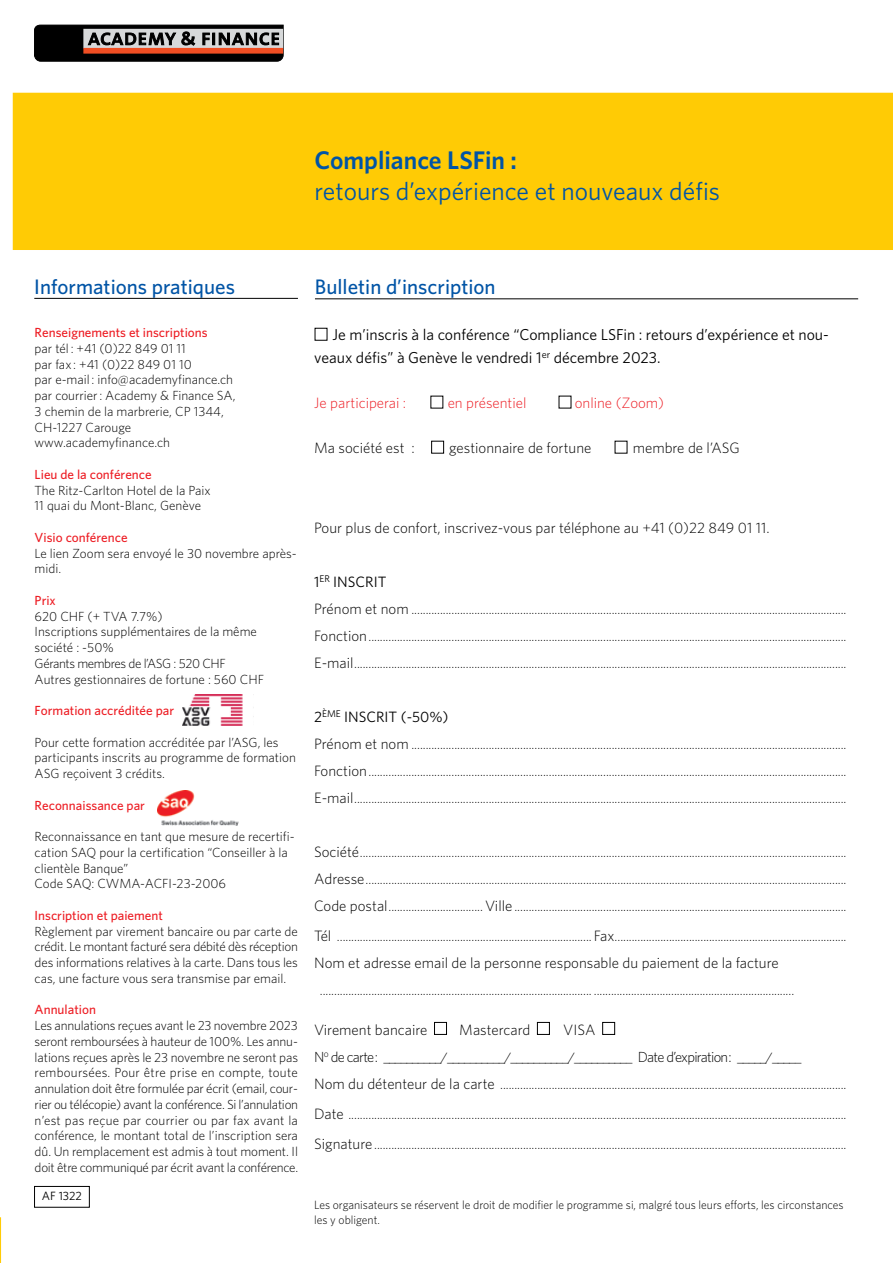
<style>
.page{position:relative;width:893px;height:1263px;background:#fff}
.page>*{position:absolute;margin:0;border:0;box-sizing:border-box;transform-origin:0 0}
.t1{font:25.5px "Whitney";color:#0054a6}
.t2{font:600 25.5px "Whitney";color:#0054a6}
.t3{font:500 21px "Whitney";color:#0054a6}
.t4{font:15.75px/22.5px "Whitney";color:#000}
.t5{font:300 15px "Whitney";color:#000}
.t6{font:300 15px "Whitney";color:#ed1d24}
.t7{font:15px "Whitney";color:#000}
.t8{font:300 13.5px/27px "Whitney";color:#000;text-align:justify}
.t9{font:300 13.2px/15.8px "Whitney";color:#000}
.t10{font:500 13.2px "Whitney";color:#ed1d24}
.t11{font:300 12px/15px "Whitney";color:#000}
.t12{font:12px "Whitney";color:#000}
.s1{font-size:15px}
.s2{font-size:14.7px}
</style>
<div class="page">
<div style="left:13px;top:93px;width:880px;height:157px;background:#ffcb05"></div>
<hr style="left:34px;top:298px;width:264px;height:1px;background:#000">
<hr style="left:315px;top:298px;width:543px;height:1px;background:#000">
<div style="left:34px;top:1186px;width:56px;height:21px;border:1px solid #000"></div>
<div style="left:434px;top:1022px;width:13px;height:13px;background:#fff;border:1px solid #000"></div>
<div style="left:537px;top:1022px;width:13px;height:13px;background:#fff;border:1px solid #000"></div>
<div style="left:602px;top:1022px;width:13px;height:13px;background:#fff;border:1px solid #000"></div>
<svg style="left:34px;top:25px;width:249px;height:36px;background:#494747"></svg>
<div style="left:84px;top:48px;width:199px;height:5px;background:#f04e23"></div>
<div style="left:431px;top:441px;width:13px;height:13px;border:1px solid #000"></div>
<svg style="left:0;top:1217px;width:1px;height:46px"></svg>
<img style="left:183px;top:695px;width:71px;height:31px">
<img style="left:157px;top:790px;width:82px;height:35px">
<h1 class="t2" style="left:315px;top:143px;width:204px">Compliance LSFin :</h1>
<h1 class="t1" style="left:315px;top:174px;width:407px">retours d’expérience et nouveaux défis</h1>
<h2 class="t3" style="left:34px;top:273px;width:202px">Informations pratiques</h2>
<h2 class="t3" style="left:315px;top:273px;width:182px">Bulletin d’inscription</h2>
<p class="t10" style="left:35px;top:324px;width:174px">Renseignements et inscriptions</p>
<p class="t9" style="left:35px;top:340px;width:202px">par tél : +41 (0)22 849 01 11<br>par fax : +41 (0)22 849 01 10<br>par e-mail : info@academyfinance.ch par courrier : Academy &amp; Finance SA,<br>3 chemin de la marbrerie, CP 1344,<br>CH-1227 Carouge www.academyfinance.ch</p>
<p class="t10" style="left:35px;top:465px;width:119px">Lieu de la conférence</p>
<p class="t9" style="left:35px;top:482px;width:177px">The Ritz-Carlton Hotel de la Paix<br>11 quai du Mont-Blanc, Genève</p>
<p class="t10" style="left:35px;top:528px;width:94px">Visio conférence</p>
<p class="t9" style="left:35px;top:545px;width:264px">Le lien Zoom sera envoyé le 30 novembre après&shy;midi.</p>
<p class="t10" style="left:35px;top:591px;width:23px">Prix</p>
<p class="t9" style="left:35px;top:608px;width:231px">620 CHF (+ TVA 7.7%)<br>Inscriptions supplémentaires de la même société : -50%<br>Gérants membres de l’ASG : 520 CHF<br>Autres gestionnaires de fortune : 560 CHF</p>
<p class="t10" style="left:35px;top:702px;width:141px">Formation accréditée par</p>
<p class="t9" style="left:35px;top:734px;width:263px">Pour cette formation accréditée par l’ASG, les participants inscrits au programme de formation<br>ASG reçoivent 3 crédits.</p>
<p class="t10" style="left:35px;top:796px;width:112px">Reconnaissance par</p>
<p class="t9" style="left:35px;top:828px;width:261px">Reconnaissance en tant que mesure de recertifi&shy;cation SAQ pour la certification “Conseiller à la clientèle Banque”<br>Code SAQ: CWMA-ACFI-23-2006</p>
<p class="t10" style="left:35px;top:906px;width:130px">Inscription et paiement</p>
<p class="t9" style="left:35px;top:923px;width:265px;text-align:justify">Règlement par virement bancaire ou par carte de crédit. Le montant facturé sera débité dès réception des informations relatives à la carte. Dans tous les cas, une facture vous sera transmise par email.</p>
<p class="t10" style="left:35px;top:1001px;width:63px">Annulation</p>
<p class="t9" style="left:35px;top:1017px;width:265px;text-align:justify">Les annulations reçues avant le 23 novembre 2023 seront remboursées à hauteur de 100%. Les annu&shy;lations reçues après le 23 novembre ne seront pas remboursées. Pour être prise en compte, toute annulation doit être formulée par écrit (email, cour&shy;rier ou télécopie) avant la conférence. Si l’annulation n’est pas reçue par courrier ou par fax avant la conférence, le montant total de l’inscription sera dû. Un remplacement est admis à tout moment. Il doit être communiqué par écrit avant la conférence.</p>
<p class="t12" style="left:42px;top:1188px;width:41px">AF 1322</p>
<p class="t4" style="left:314px;top:323px;width:516px;text-indent:18px">Je m’inscris à la conférence “Compliance LSFin : retours d’expérience et nou&shy;veaux défis” à Genève le vendredi 1<sup>er</sup> décembre 2023.</p>
<p class="t6" style="left:314px;top:393px;width:94px">Je participerai :</p>
<p class="t6" style="left:448px;top:393px;width:80px">en présentiel</p>
<p class="t6" style="left:575px;top:393px;width:91px">online (Zoom)</p>
<p class="t5" style="left:314px;top:438px;width:102px">Ma société est :</p>
<p class="t5" style="left:449px;top:438px;width:144px">gestionnaire de fortune</p>
<p class="t5" style="left:633px;top:438px;width:108px">membre de l’ASG</p>
<p class="t5" style="left:314px;top:518px;width:457px">Pour plus de confort, inscrivez-vous par téléphone au +41 (0)22 849 01 11.</p>
<p class="t7" style="left:314px;top:572px;width:74px">1<sup>ER</sup> INSCRIT</p>
<p class="t8" style="left:314px;top:595px;width:534px"><span class="s1">Prénom et nom</span> ........................................................................................................................................................<br><span class="s1">Fonction</span>.......................................................................................................................................................................<br><span class="s1">E-mail</span>............................................................................................................................................................................</p>
<p class="t7" style="left:314px;top:707px;width:136px">2<sup>ÈME</sup> INSCRIT (-50%)</p>
<p class="t8" style="left:314px;top:730px;width:534px"><span class="s1">Prénom et nom</span> ........................................................................................................................................................<br><span class="s1">Fonction</span>.......................................................................................................................................................................<br><span class="s1">E-mail</span>............................................................................................................................................................................</p>
<p class="t8" style="left:314px;top:838px;width:534px"><span class="s1">Société</span>..........................................................................................................................................................................<br><span class="s1">Adresse</span>........................................................................................................................................................................<br><span class="s1">Code postal</span>................................. <span class="s1">Ville</span> ....................................................................................................................</p>
<p class="t8" style="left:314px;top:922px;width:534px"><span class="s1">Tél</span> ......................................................................................... <span class="s1">Fax</span>.................................................................................</p>
<p class="t5" style="left:314px;top:953px;width:466px">Nom et adresse email de la personne responsable du paiement de la facture</p>
<p class="t8" style="left:320px;top:976px;width:476px">............................................................................................... ......................................................................</p>
<p class="t5" style="left:314px;top:1019px;width:115px">Virement bancaire</p>
<p class="t5" style="left:459px;top:1019px;width:72px">Mastercard</p>
<p class="t5" style="left:563px;top:1019px;width:34px">VISA</p>
<p class="t8" style="left:314px;top:1043px;width:534px"><span class="s2">N</span><sup>o</sup> <span class="s2">de carte :</span> __________/__________/__________/__________ <span class="s2">Date d’expiration :</span> _____/_____<br><span class="s1">Nom du détenteur de la carte</span> .........................................................................................................................</p>
<p class="t8" style="left:314px;top:1100px;width:534px"><span class="s1">Date</span> ..............................................................................................................................................................................</p>
<p class="t8" style="left:314px;top:1130px;width:534px"><span class="s1">Signature</span> .....................................................................................................................................................................</p>
<p class="t11" style="left:314px;top:1197px;width:531px">Les organisateurs se réservent le droit de modifier le programme si, malgré tous leurs efforts, les circonstances les y obligent.</p>
</div>
